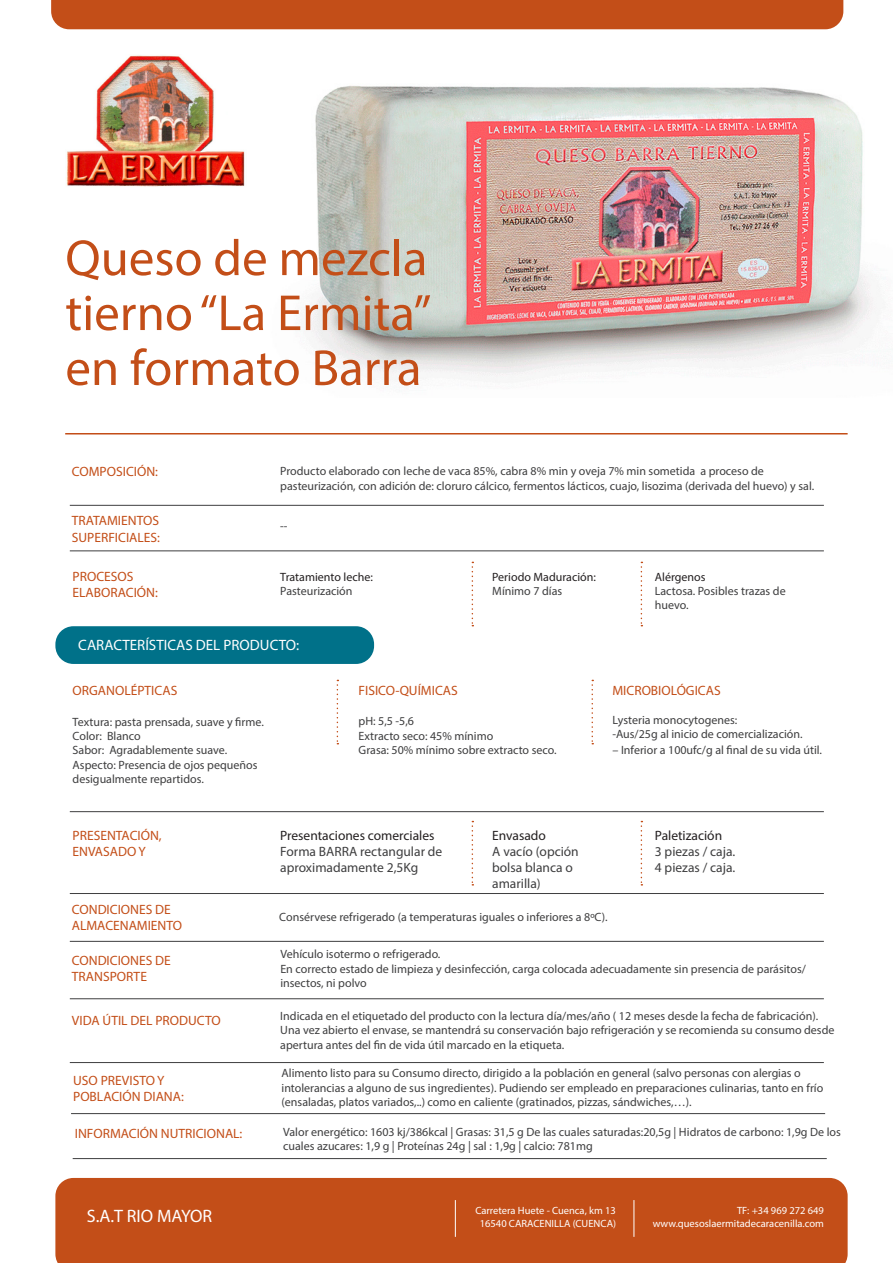
<style>
.page{position:relative;width:893px;height:1263px;background:#fff}
.page>*{position:absolute;margin:0;border:0;box-sizing:border-box;transform-origin:0 0}
.t1{font:51px/54.9px "Myriad Pro";color:#c34e18}
.t2{font:18px "Myriad Pro";letter-spacing:-.005em;color:#fff}
.t3{font:15px "Myriad Pro";color:#fff}
.t4{font:13.5px/16.2px "Myriad Pro";color:#c34e18}
.t5{font:13.5px/16.2px "Myriad Pro";color:#3e3e3f}
.t6{font:12px/14.4px "Myriad Pro";color:#3e3e3f}
.t7{font:12px/14.4px "Myriad Pro";color:#231f20}
.t8{font:10.5px/12.6px "Myriad Pro";color:#fff;text-align:right}
.s1{color:#3e3e3f}
.s2{color:#231f20}
</style>
<div class="page">
<img style="left:296px;top:85px;width:595px;height:293px">
<div style="left:55px;top:1178px;width:793px;height:85px;background:#c34e18"></div>
<hr style="left:634px;top:1200px;width:1px;height:37px;background:#fff">
<div style="left:55px;top:626px;width:319px;height:38px;background:#007189;border-radius:18px"></div>
<svg style="left:472px;top:562px;width:1px;height:64px"></svg>
<svg style="left:641px;top:562px;width:1px;height:64px"></svg>
<hr style="left:70px;top:505px;width:754px;height:1px;background:#3e3e3f">
<svg style="left:337px;top:680px;width:1px;height:64px"></svg>
<svg style="left:591px;top:680px;width:2px;height:64px"></svg>
<hr style="left:70px;top:551px;width:754px;height:1px;background:#3e3e3f">
<hr style="left:70px;top:811px;width:754px;height:1px;background:#3e3e3f">
<svg style="left:472px;top:821px;width:1px;height:64px"></svg>
<svg style="left:641px;top:821px;width:1px;height:64px"></svg>
<hr style="left:70px;top:893px;width:754px;height:1px;background:#3e3e3f">
<hr style="left:70px;top:941px;width:754px;height:1px;background:#3e3e3f">
<hr style="left:70px;top:998px;width:754px;height:1px;background:#3e3e3f">
<hr style="left:70px;top:1062px;width:754px;height:1px;background:#3e3e3f">
<hr style="left:455px;top:1200px;width:1px;height:37px;background:#fff">
<img style="left:66px;top:55px;width:179px;height:132px">
<hr style="left:65px;top:433px;width:783px;height:1px;background:#c34e18">
<div style="left:51px;top:0;width:792px;height:29px;background:#c34e18"></div>
<hr style="left:71px;top:1113px;width:754px;height:1px;background:#3e3e3f">
<hr style="left:73px;top:1158px;width:754px;height:1px;background:#3e3e3f">
<p class="t1" style="left:65px;top:230px;width:367px">Queso de mezcla tierno “La Ermita”</p>
<p class="t1" style="left:65px;top:340px;width:358px">en formato Barra</p>
<p class="t4" style="left:72px;top:463px;width:88px">COMPOSICIÓN:</p>
<p class="t6" style="left:280px;top:464px;width:535px">Producto elaborado con leche de vaca 85%, cabra 8% min y oveja 7% min sometida a proceso de pasteurización, con adición de: cloruro cálcico, fermentos lácticos, cuajo, lisozima (derivada del huevo) y sal.</p>
<p class="t4" style="left:72px;top:512px;width:89px">TRATAMIENTOS</p>
<p class="t4" style="left:72px;top:529px;width:90px">SUPERFICIALES:</p>
<p class="t6" style="left:280px;top:519px;width:9px">--</p>
<p class="t4" style="left:73px;top:568px;width:87px">PROCESOS<br>ELABORACIÓN:</p>
<p class="t7" style="left:280px;top:569px;width:94px">Tratamiento leche:<br><span class="s1">Pasteurización</span></p>
<p class="t7" style="left:492px;top:569px;width:105px">Periodo Maduración:<br><span class="s1">Mínimo 7 días</span></p>
<p class="t6" style="left:655px;top:569px;width:132px"><span class="s2">Alérgenos<br></span>Lactosa. Posibles trazas de huevo.</p>
<p class="t3" style="left:78px;top:636px;width:222px">CARACTERÍSTICAS DEL PRODUCTO:</p>
<p class="t4" style="left:73px;top:682px;width:106px">ORGANOLÉPTICAS</p>
<p class="t6" style="left:73px;top:714px;width:193px">Textura: pasta prensada, suave y firme.</p>
<p class="t6" style="left:73px;top:728px;width:156px">Color: Blanco<br>Sabor: Agradablemente suave.</p>
<p class="t6" style="left:73px;top:757px;width:186px">Aspecto: Presencia de ojos pequeños desigualmente repartidos.</p>
<p class="t4" style="left:612px;top:682px;width:110px">MICROBIOLÓGICAS</p>
<p class="t6" style="left:612px;top:712px;width:126px">Lysteria monocytogenes:</p>
<p class="t6" style="left:612px;top:727px;width:192px">-Aus/25g al inicio de comercialización.</p>
<p class="t6" style="left:612px;top:743px;width:211px">– Inferior a 100ufc/g al final de su vida útil.</p>
<p class="t4" style="left:359px;top:682px;width:101px">FISICO-QUÍMICAS</p>
<p class="t6" style="left:359px;top:714px;width:57px">pH: 5,5 -5,6</p>
<p class="t6" style="left:359px;top:728px;width:136px">Extracto seco: 45% mínimo</p>
<p class="t6" style="left:359px;top:743px;width:199px">Grasa: 50% mínimo sobre extracto seco.</p>
<p class="t4" style="left:73px;top:827px;width:91px">PRESENTACIÓN,<br>ENVASADO Y</p>
<p class="t5" style="left:280px;top:827px;width:164px"><span class="s2">Presentaciones comerciales<br></span>Forma BARRA rectangular de aproximadamente 2,5Kg</p>
<p class="t5" style="left:492px;top:827px;width:88px"><span class="s2">Envasado<br></span>A vacío (opción bolsa blanca o amarilla)</p>
<p class="t5" style="left:655px;top:827px;width:82px"><span class="s2">Paletización<br></span>3 piezas / caja.</p>
<p class="t5" style="left:655px;top:859px;width:82px">4 piezas / caja.</p>
<p class="t4" style="left:72px;top:901px;width:112px">CONDICIONES DE<br>ALMACENAMIENTO</p>
<p class="t4" style="left:72px;top:952px;width:100px">CONDICIONES DE<br>TRANSPORTE</p>
<p class="t4" style="left:72px;top:1012px;width:150px">VIDA ÚTIL DEL PRODUCTO</p>
<p class="t6" style="left:280px;top:1008px;width:539px">Indicada en el etiquetado del producto con la lectura día/mes/año ( 12 meses desde la fecha de fabricación).</p>
<p class="t6" style="left:280px;top:1023px;width:556px">Una vez abierto el envase, se mantendrá su conservación bajo refrigeración y se recomienda su consumo desde apertura antes del fin de vida útil marcado en la etiqueta.</p>
<p class="t6" style="left:279px;top:909px;width:330px">Consérvese refrigerado (a temperaturas iguales o inferiores a 8ºC).</p>
<p class="t6" style="left:280px;top:947px;width:162px">Vehículo isotermo o refrigerado.</p>
<p class="t6" style="left:280px;top:961px;width:527px">En correcto estado de limpieza y desinfección, carga colocada adecuadamente sin presencia de parásitos/ insectos, ni polvo</p>
<p class="t4" style="left:73px;top:1072px;width:112px">USO PREVISTO Y<br>POBLACIÓN DIANA:</p>
<p class="t6" style="left:282px;top:1066px;width:543px">Alimento listo para su Consumo directo, dirigido a la población en general (salvo personas con alergias o intolerancias a alguno de sus ingredientes). Pudiendo ser empleado en preparaciones culinarias, tanto en frío (ensaladas, platos variados,..) como en caliente (gratinados, pizzas, sándwiches,…).</p>
<p class="t4" style="left:75px;top:1125px;width:169px">INFORMACIÓN NUTRICIONAL:</p>
<p class="t6" style="left:283px;top:1125px;width:559px">Valor energético: 1603 kj/386kcal | Grasas: 31,5 g De las cuales saturadas:20,5g | Hidratos de carbono: 1,9g De los cuales azucares: 1,9 g | Proteínas 24g | sal : 1,9g | calcio: 781mg</p>
<p class="t2" style="left:87px;top:1204px;width:127px">S.A.T RIO MAYOR</p>
<p class="t8" style="left:475px;top:1204px;width:142px">Carretera Huete - Cuenca, km 13</p>
<p class="t8" style="left:480px;top:1217px;width:138px">16540 CARACENILLA (CUENCA)</p>
<p class="t8" style="left:653px;top:1204px;width:173px">TF: +34 969 272 649 www.quesoslaermitadecaracenilla.com</p>
</div>
